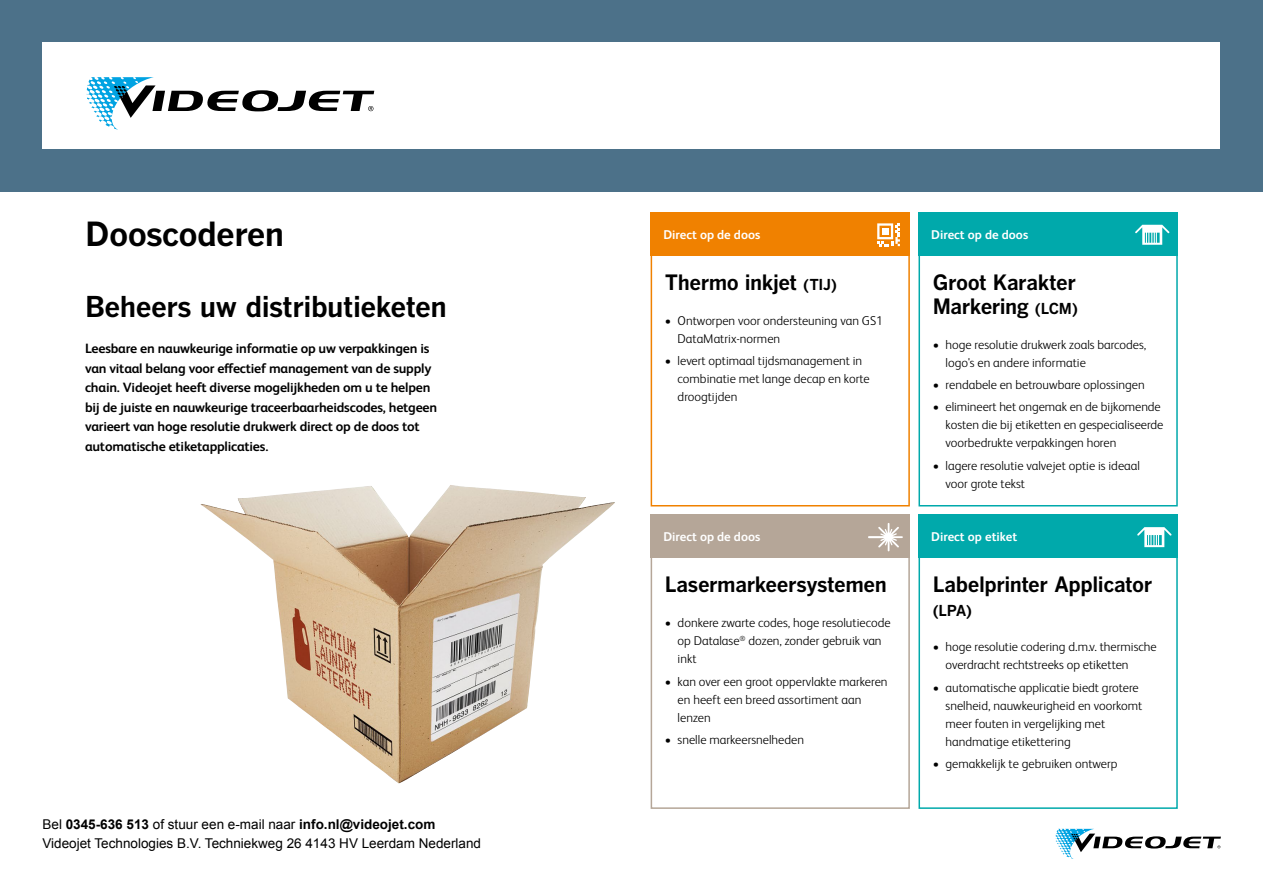
<style>
.page{position:relative;width:1263px;height:893px;background:#fff}
.page>*{position:absolute;margin:0;border:0;box-sizing:border-box;transform-origin:0 0}
.t1{font:700 33px "Benton Gothic";letter-spacing:-.02em;color:#000}
.t2{font:700 28.5px "Benton Gothic";letter-spacing:-.02em;color:#000}
.t3{font:700 21px/24px "Benton Gothic";letter-spacing:-.025em;color:#000}
.t4{font:700 15px "Benton Gothic";color:#000}
.t5{font:700 13.5px/19.5px "FS Albert Pro";letter-spacing:-.015em;color:#000}
.t6{font:13.5px/18.5px "Arial";color:#000}
.t7{font:300 12.75px/18px "FS Albert Pro";color:#000}
.t8{font:700 12.75px "FS Albert Pro";color:#fff}
.s1{font-weight:700}
.s2{font-size:15px}
</style>
<div class="page">
<div style="left:0;top:0;width:1263px;height:191px;background:#4c7189"></div>
<div style="left:43px;top:43px;width:1177px;height:106px;background:#fff"></div>
<div style="left:918px;top:515px;width:260px;height:294px;border:2px solid #00a9ab"></div>
<div style="left:918px;top:515px;width:260px;height:43px;background:#00a9ab"></div>
<svg style="left:1137px;top:527px;width:34px;height:20px"></svg>
<div style="left:651px;top:212px;width:259px;height:294px;border:2px solid #f08100"></div>
<div style="left:651px;top:212px;width:259px;height:43px;background:#f08100"></div>
<svg style="left:877px;top:223px;width:23px;height:23px"></svg>
<div style="left:918px;top:212px;width:260px;height:294px;border:2px solid #00a9ab"></div>
<div style="left:918px;top:212px;width:260px;height:43px;background:#00a9ab"></div>
<svg style="left:1135px;top:225px;width:34px;height:20px"></svg>
<div style="left:651px;top:515px;width:259px;height:294px;border:2px solid #b5a698"></div>
<div style="left:651px;top:515px;width:259px;height:43px;background:#b5a698"></div>
<svg style="left:868px;top:523px;width:35px;height:28px"></svg>
<img style="left:200px;top:485px;width:415px;height:298px">
<svg style="left:1055px;top:829px;width:166px;height:30px"></svg>
<svg style="left:87px;top:77px;width:287px;height:53px"></svg>
<h1 class="t1" style="left:85px;top:214px;width:201px">Dooscoderen</h1>
<h2 class="t2" style="left:85px;top:290px;width:363px">Beheers uw distributieketen</h2>
<p class="t5" style="left:85px;top:338px;width:354px">Leesbare en nauwkeurige informatie op uw verpakkingen is van vitaal belang voor effectief management van de supply chain. Videojet heeft diverse mogelijkheden om u te helpen bij de juiste en nauwkeurige traceerbaarheidscodes, hetgeen varieert van hoge resolutie drukwerk direct op de doos tot automatische etiketapplicaties.</p>
<p class="t6" style="left:43px;top:815px;width:440px">Bel <span class="s1">0345-636 513</span> of stuur een e-mail naar <span class="s1">info.nl@videojet.com<br></span>Videojet Technologies B.V. Techniekweg 26 4143 HV Leerdam Nederland</p>
<p class="t8" style="left:663px;top:225px;width:98px">Direct op de doos</p>
<h3 class="t3" style="left:665px;top:271px;width:174px">Thermo inkjet <span class="s2">(TIJ)</span></h3>
<p class="t7" style="left:678px;top:311px;width:207px;text-indent:-13px">• Ontworpen voor ondersteuning van GS1<br>DataMatrix-normen</p>
<p class="t7" style="left:678px;top:351px;width:194px;text-indent:-13px">• levert optimaal tijdsmanagement in combinatie met lange decap en korte droogtijden</p>
<p class="t8" style="left:663px;top:528px;width:98px">Direct op de doos</p>
<h3 class="t3" style="left:665px;top:573px;width:224px">Lasermarkeersystemen</h3>
<p class="t7" style="left:678px;top:613px;width:214px;text-indent:-13px">• donkere zwarte codes, hoge resolutiecode op Datalase<sup>®</sup> dozen, zonder gebruik van inkt</p>
<p class="t7" style="left:678px;top:671px;width:211px;text-indent:-13px">• kan over een groot oppervlakte markeren en heeft een breed assortiment aan lenzen</p>
<p class="t7" style="left:665px;top:730px;width:141px">• snelle markeersnelheden</p>
<p class="t8" style="left:931px;top:225px;width:98px">Direct op de doos</p>
<h3 class="t3" style="left:933px;top:271px;width:147px">Groot Karakter<br>Markering <span class="s2">(LCM)</span></h3>
<p class="t7" style="left:945px;top:335px;width:202px;text-indent:-13px">• hoge resolutie drukwerk zoals barcodes, logo's en andere informatie</p>
<p class="t7" style="left:933px;top:375px;width:213px">• rendabele en betrouwbare oplossingen</p>
<p class="t7" style="left:945px;top:397px;width:219px;text-indent:-13px">• elimineert het ongemak en de bijkomende kosten die bij etiketten en gespecialiseerde voorbedrukte verpakkingen horen</p>
<p class="t7" style="left:945px;top:455px;width:196px;text-indent:-13px">• lagere resolutie valvejet optie is ideaal voor grote tekst</p>
<p class="t8" style="left:931px;top:528px;width:87px">Direct op etiket</p>
<h3 class="t3" style="left:933px;top:573px;width:221px">Labelprinter Applicator</h3>
<p class="t4" style="left:933px;top:602px;width:41px">(LPA)</p>
<p class="t7" style="left:945px;top:637px;width:213px;text-indent:-13px">• hoge resolutie codering d.m.v. thermische overdracht rechtstreeks op etiketten</p>
<p class="t7" style="left:945px;top:677px;width:198px;text-indent:-13px">• automatische applicatie biedt grotere snelheid, nauwkeurigheid en voorkomt meer fouten in vergelijking met handmatige etikettering</p>
<p class="t7" style="left:933px;top:754px;width:186px">• gemakkelijk te gebruiken ontwerp</p>
</div>
